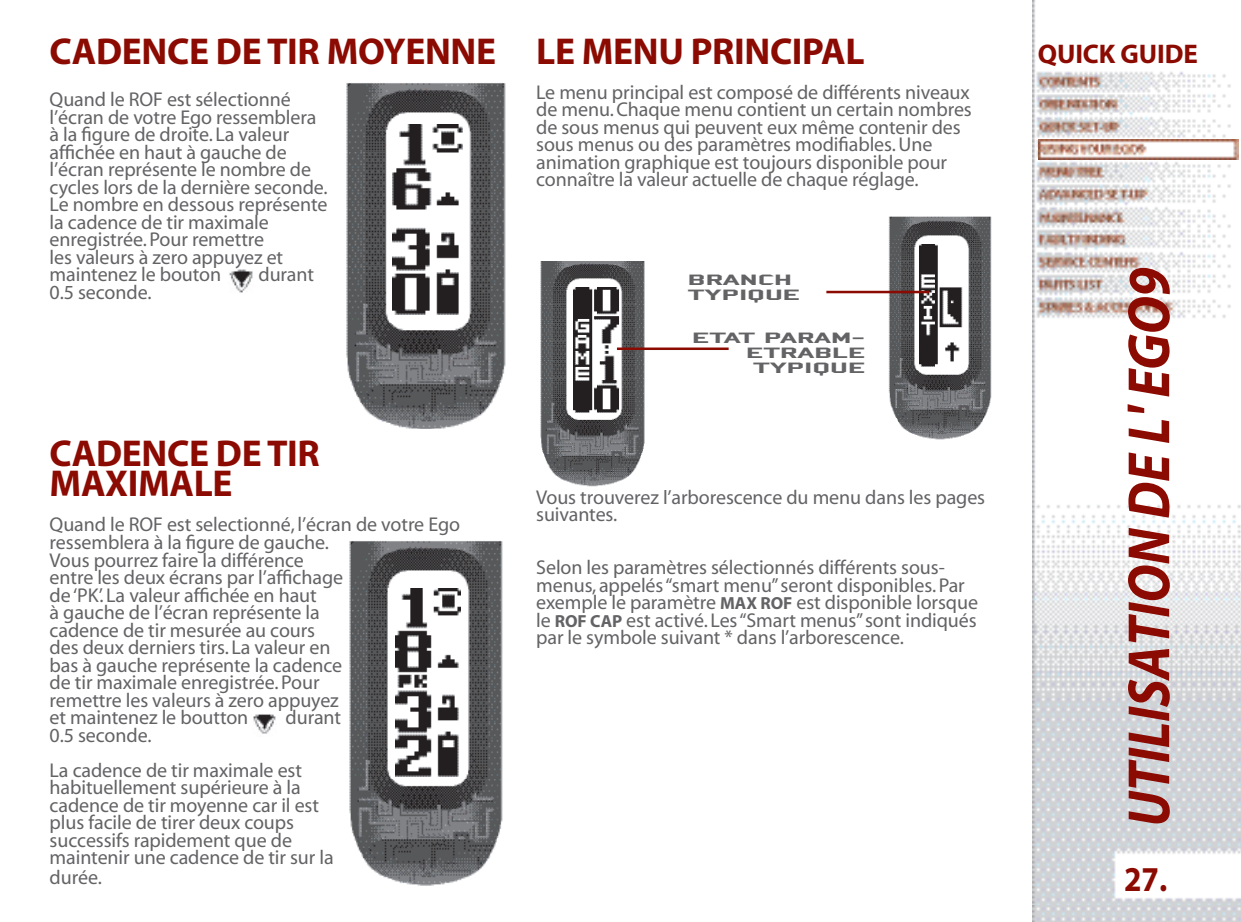
<style>
.page{position:relative;width:1241px;height:922px;background:#fff}
.page>*{position:absolute;margin:0;border:0;box-sizing:border-box;transform-origin:0 0}
.t1{font:italic 700 60px "Myriad";color:#8b0a02;scale:.9 1}
.t2{font:700 37.5px "Myriad";letter-spacing:-.01em;color:#8b0a02}
.t3{font:700 35px "Myriad";color:#8b0a02;scale:.9 1}
.t4{font:700 27px "Myriad";letter-spacing:-.005em;color:#8b0a02}
.t5{font:20px/17.5px "Myriad";letter-spacing:-.005em;color:#636366}
.t6{font:16.25px/15px "Bombardier";color:#636366;scale:2.2 1}
.s1{font-weight:700;font-size:17.5px}
</style>
<div class="page">
<img style="left:229px;top:269px;width:24px;height:23px">
<img style="left:349px;top:541px;width:154px;height:345px">
<img style="left:395px;top:588px;width:66px;height:188px">
<img style="left:253px;top:714px;width:23px;height:20px">
<img style="left:346px;top:83px;width:160px;height:345px">
<img style="left:392px;top:124px;width:70px;height:191px">
<img style="left:857px;top:216px;width:135px;height:223px">
<img style="left:919px;top:244px;width:44px;height:122px">
<img style="left:540px;top:261px;width:105px;height:226px">
<img style="left:573px;top:288px;width:46px;height:124px">
<hr style="left:826px;top:291px;width:102px;height:2px;background:#8b0a02">
<hr style="left:617px;top:347px;width:111px;height:3px;background:#8b0a02">
<img style="left:1032px;top:0;width:208px;height:921px">
<img style="left:1037px;top:139px;width:200px;height:20px">
<h2 class="t2" style="left:50px;top:32px;width:95px">CADENCE</h2>
<h2 class="t2" style="left:216px;top:32px;width:136px">DETIR MOYENNE</h2>
<p class="t5" style="left:50px;top:91px;width:91px">Quand le ROF</p>
<p class="t5" style="left:50px;top:91px;width:279px;text-indent:117px">est sélectionné l’écran de votre Ego ressemblera à la figure de droite. La valeur affichée en haut à gauche de l’écran représente le nombre de cycles lors de la dernière seconde.<br>Le nombre en dessous représente la cadence de tir maximale enregistrée. Pour remettre<br>les valeurs à zero appuyez et maintenez le bouton</p>
<p class="t5" style="left:258px;top:266px;width:57px">durant</p>
<p class="t5" style="left:50px;top:284px;width:103px">0.5 seconde.</p>
<h2 class="t2" style="left:50px;top:434px;width:95px">CADENCE</h2>
<h2 class="t2" style="left:216px;top:434px;width:97px">DE TIR</h2>
<h2 class="t2" style="left:50px;top:464px;width:27px">MAX</h2>
<h2 class="t2" style="left:128px;top:464px;width:35px">IMALE</h2>
<p class="t5" style="left:50px;top:516px;width:91px">Quand le ROF</p>
<p class="t5" style="left:50px;top:516px;width:412px;text-indent:117px">est selectionné, l’écran de votre Ego ressemblera à la figure de gauche.<br>Vous pourrez faire la différence<br>entre les deux écrans par l’affichage<br>de ‘PK’. La valeur affichée en haut<br>à gauche de l’écran représente la<br>cadence de tir mesurée au cours<br>des deux derniers tirs. La valeur en<br>bas à gauche représente la cadence<br>de tir maximale enregistrée. Pour<br>remettre les valeurs à zero appuyez<br>et maintenez le boutton</p>
<p class="t5" style="left:285px;top:709px;width:57px">durant</p>
<p class="t5" style="left:50px;top:718px;width:254px;line-height:35px">0.5 seconde.<br>La cadence de tir maximale est</p>
<p class="t5" style="left:50px;top:779px;width:285px">habituellement supérieure à la cadence de tir moyenne car il est plus facile de tirer deux coups successifs rapidement que de maintenir une cadence de tir sur la</p>
<p class="t5" style="left:50px;top:869px;width:54px">durée.</p>
<h2 class="t2" style="left:536px;top:32px;width:72px">LE MENU</h2>
<h2 class="t2" style="left:690px;top:32px;width:132px">PRINCIPAL</h2>
<p class="t5" style="left:536px;top:84px;width:437px">Le menu principal est composé de différents niveaux de menu. Chaque menu contient un certain nombres de sous menus qui peuvent eux même contenir des sous menus ou des paramètres modifiables. Une animation graphique est toujours disponible pour connaître la valeur actuelle de chaque réglage.</p>
<p class="t6" style="left:687px;top:271px;width:49px;text-indent:86px">H<br>TYPIQUE</p>
<p class="t6" style="left:692px;top:330px;width:8px">ETAT</p>
<p class="t6" style="left:764px;top:330px;width:9px">PARAM</p>
<p class="t6" style="left:851px;top:330px;width:8px">-</p>
<p class="t6" style="left:746px;top:345px;width:9px">ETRA</p>
<p class="t6" style="left:687px;top:271px;width:17px">BRANC</p>
<p class="t6" style="left:753px;top:345px;width:44px;text-align:right">BLE<br>TYPIQUE</p>
<p class="t5" style="left:536px;top:489px;width:450px">Vous trouverez l’arborescence du menu dans les pages suivantes.</p>
<p class="t5" style="left:536px;top:559px;width:443px">Selon les paramètres sélectionnés différents sous&shy;menus, appelés “smart menu” seront disponibles. Par exemple le paramètre <span class="s1">MAX ROF</span> est disponible lorsque le <span class="s1">ROF CAP</span> est activé. Les “Smart menus” sont indiqués par le symbole suivant * dans l’arborescence.</p>
<h3 class="t4" style="left:1037px;top:40px;width:161px">QUICK GUIDE</h3>
<h1 class="t1" style="left:1117px;top:826px;width:622px;rotate:-90deg">UTILISATION DE L' EGO9</h1>
<h3 class="t3" style="left:1123px;top:861px;width:49px">27.</h3>
</div>
